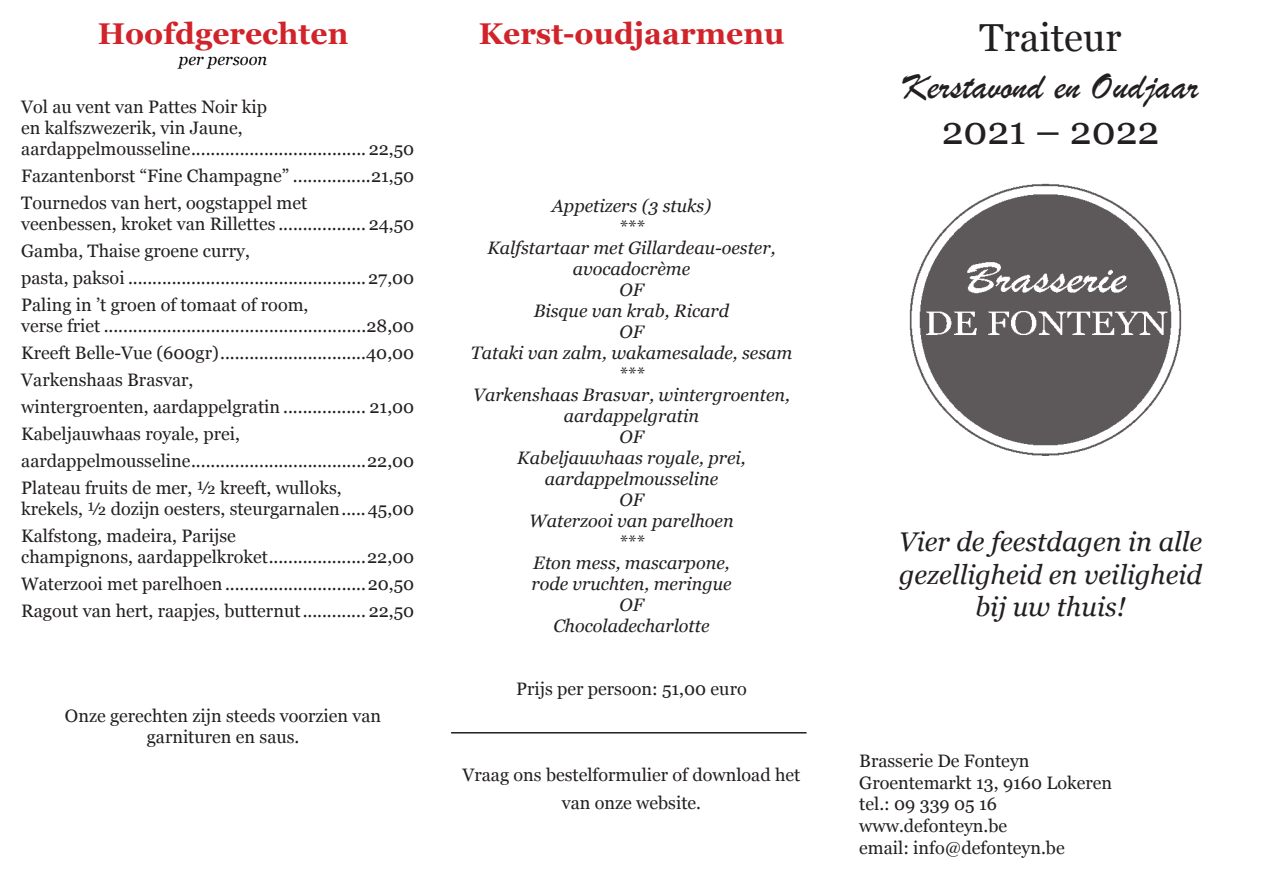
<style>
.page{position:relative;width:1263px;height:893px;background:#fff}
.page>*{position:absolute;margin:0;border:0;box-sizing:border-box;transform-origin:0 0}
.t1{font:39px "Brush Script";color:#231f20}
.t2{font:39px "Georgia";color:#231f20}
.t3{font:700 30px "Georgia";color:#d1232a}
.t4{font:italic 27px "Georgia";color:#231f20}
.t5{font:18px/21px "Georgia";color:#231f20}
.t6{font:italic 18px/21px "Georgia";color:#231f20;text-align:center}
.t7{font:italic 16.5px "Georgia";color:#000}
</style>
<div class="page">
<img style="left:910px;top:184px;width:271px;height:271px">
<hr style="left:451px;top:732px;width:355px;height:1px;background:#231f20">
<p class="t3" style="left:98px;top:11px;width:252px">Hoofdgerechten</p>
<p class="t7" style="left:179px;top:47px;width:90px">per persoon</p>
<p class="t5" style="left:21px;top:96px;width:395px">Vol au vent van Pattes Noir kip<br>en kalfszwezerik, vin Jaune, aardappelmousseline.................................... 22,50</p>
<p class="t5" style="left:21px;top:165px;width:395px">Fazantenborst “Fine Champagne” ................21,50</p>
<p class="t5" style="left:21px;top:192px;width:288px">Tournedos van hert, oogstappel met</p>
<p class="t5" style="left:21px;top:213px;width:395px">veenbessen, kroket van Rillettes .................. 24,50</p>
<p class="t5" style="left:21px;top:240px;width:230px">Gamba, Thaise groene curry,</p>
<p class="t5" style="left:21px;top:267px;width:395px">pasta, paksoi .................................................27,00</p>
<p class="t5" style="left:21px;top:294px;width:289px">Paling in ’t groen of tomaat of room,</p>
<p class="t5" style="left:21px;top:315px;width:395px">verse friet ......................................................28,00</p>
<p class="t5" style="left:21px;top:342px;width:395px">Kreeft Belle-Vue (600gr)..............................40,00</p>
<p class="t5" style="left:21px;top:369px;width:174px">Varkenshaas Brasvar,</p>
<p class="t5" style="left:21px;top:396px;width:395px">wintergroenten, aardappelgratin ................. 21,00</p>
<p class="t5" style="left:21px;top:423px;width:220px">Kabeljauwhaas royale, prei,</p>
<p class="t5" style="left:21px;top:450px;width:395px">aardappelmousseline....................................22,00</p>
<p class="t5" style="left:21px;top:477px;width:395px">Plateau fruits de mer, ½ kreeft, wulloks,<br>krekels, ½ dozijn oesters, steurgarnalen.....45,00</p>
<p class="t5" style="left:21px;top:525px;width:395px">Kalfstong, madeira, Parijse<br>champignons, aardappelkroket....................22,00</p>
<p class="t5" style="left:21px;top:573px;width:395px">Waterzooi met parelhoen.............................20,50</p>
<p class="t5" style="left:21px;top:600px;width:395px">Ragout van hert, raapjes, butternut............. 22,50</p>
<p class="t5" style="left:65px;top:705px;width:318px">Onze gerechten zijn steeds voorzien van</p>
<p class="t5" style="left:147px;top:726px;width:154px">garnituren en saus.</p>
<p class="t3" style="left:479px;top:11px;width:307px">Kerst-oudjaarmenu</p>
<p class="t6" style="left:552px;top:195px;width:161px">Appetizers (3 stuks)</p>
<p class="t6" style="left:619px;top:216px;width:27px">***</p>
<p class="t6" style="left:487px;top:237px;width:290px">Kalfstartaar met Gillardeau-oester,</p>
<p class="t6" style="left:573px;top:258px;width:119px">avocadocrème<br>OF</p>
<p class="t6" style="left:534px;top:300px;width:197px">Bisque van krab, Ricard<br>OF</p>
<p class="t6" style="left:471px;top:342px;width:323px">Tataki van zalm, wakamesalade, sesam</p>
<p class="t6" style="left:619px;top:363px;width:27px">***</p>
<p class="t6" style="left:473px;top:384px;width:318px">Varkenshaas Brasvar, wintergroenten,</p>
<p class="t6" style="left:564px;top:405px;width:137px">aardappelgratin</p>
<p class="t6" style="left:619px;top:426px;width:25px">OF</p>
<p class="t6" style="left:517px;top:447px;width:230px">Kabeljauwhaas royale, prei,</p>
<p class="t6" style="left:529px;top:468px;width:206px">aardappelmousseline<br>OF<br>Waterzooi van parelhoen</p>
<p class="t6" style="left:619px;top:531px;width:27px">***</p>
<p class="t6" style="left:533px;top:552px;width:198px">Eton mess, mascarpone,</p>
<p class="t6" style="left:531px;top:573px;width:202px">rode vruchten, meringue</p>
<p class="t6" style="left:619px;top:594px;width:25px">OF</p>
<p class="t6" style="left:553px;top:615px;width:158px">Chocoladecharlotte</p>
<p class="t5" style="left:516px;top:678px;width:232px">Prijs per persoon: 51,00 euro</p>
<p class="t5" style="left:462px;top:759px;width:339px;line-height:28.5px;text-align:center">Vraag ons bestelformulier of download het van onze website.</p>
<p class="t2" style="left:979px;top:9px;width:143px">Traiteur</p>
<p class="t1" style="left:902px;top:60px;width:298px">Kerstavond en Oudjaar</p>
<p class="t2" style="left:942px;top:102px;width:219px">2021 – 2022</p>
<p class="t4" style="left:899px;top:522px;width:305px">Vier de feestdagen in alle</p>
<p class="t4" style="left:899px;top:555px;width:304px">gezelligheid en veiligheid</p>
<p class="t4" style="left:975px;top:587px;width:152px">bij uw thuis!</p>
<p class="t5" style="left:859px;top:750px;width:172px">Brasserie De Fonteyn</p>
<p class="t5" style="left:859px;top:771px;width:254px">Groentemarkt 13, 9160 Lokeren</p>
<p class="t5" style="left:859px;top:793px;width:139px">tel.: 09 339 05 16</p>
<p class="t5" style="left:859px;top:815px;width:149px">www.defonteyn.be</p>
<p class="t5" style="left:859px;top:836px;width:207px">email: info@defonteyn.be</p>
</div>
